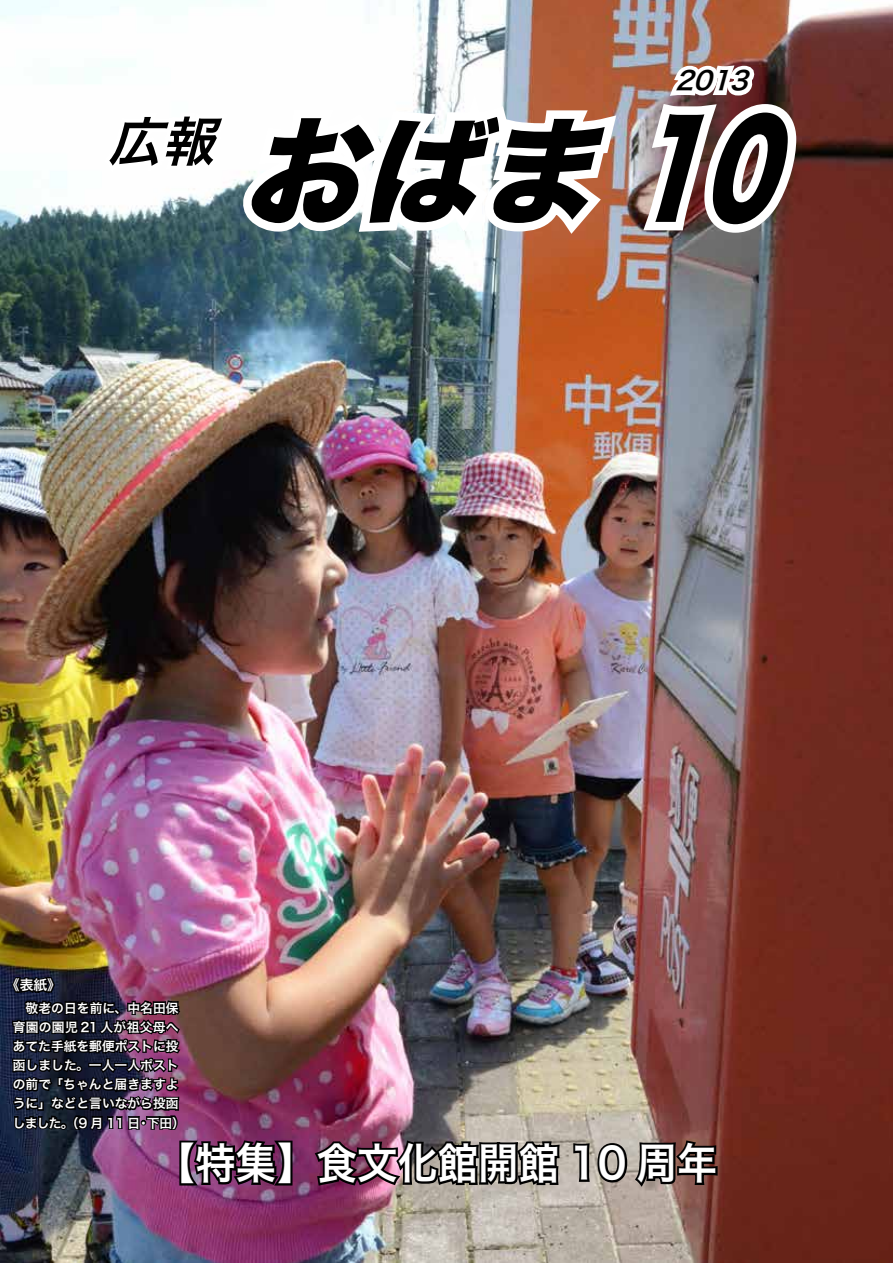
<style>
.page{position:relative;width:893px;height:1263px;background:#fff}
.page>*{position:absolute;margin:0;border:0;box-sizing:border-box;transform-origin:0 0}
.t1{font:italic 117px "Hira Kaku Std W8";color:#000}
.t2{font:italic 53.1px "Hira Kaku Pro W6";color:#000}
.t3{font:42.45px "Hira Kaku Pro W6";color:#fff;scale:.95 1}
.t4{font:italic 25.5px "Hira Kaku Pro W6";color:#000}
.t5{font:13.8px "Hira Kaku Pro W6";color:#fff}
.t6{font:12.75px/19.2px "Hira Kaku Pro W6";letter-spacing:.005em;color:#fff}
.s1{font-size:128.55px}
</style>
<div class="page">
<img style="left:0;top:0;width:893px;height:1263px">
<img style="left:98px;top:0;width:709px;height:248px">
<img style="left:11px;top:851px;width:284px;height:349px">
<svg style="left:312px;top:1138px;width:250px;height:50px;background:#392a30"></svg>
<svg style="left:571px;top:1138px;width:149px;height:53px;background:#5c504a"></svg>
<p class="t2" style="left:108px;top:93px;width:132px">広報</p>
<p class="t4" style="left:675px;top:58px;width:86px">2013</p>
<p class="t1" style="left:243px;top:107px;width:591px">おばま <span class="s1">10</span></p>
<p class="t5" style="left:6px;top:972px;width:57px">《表紙》</p>
<p class="t6" style="left:13px;top:998px;width:174px">　敬老の日を前に、中名田保育園の園児 21 人が祖父母へあてた手紙を郵便ポストに投函しました。一人一人ポストの前で「ちゃんと届きますように」などと言いながら投函しました。（9 月 11 日・下田）</p>
<p class="t3" style="left:155px;top:1125px;width:594px">【特集】食文化館開館 10 周年</p>
</div>
